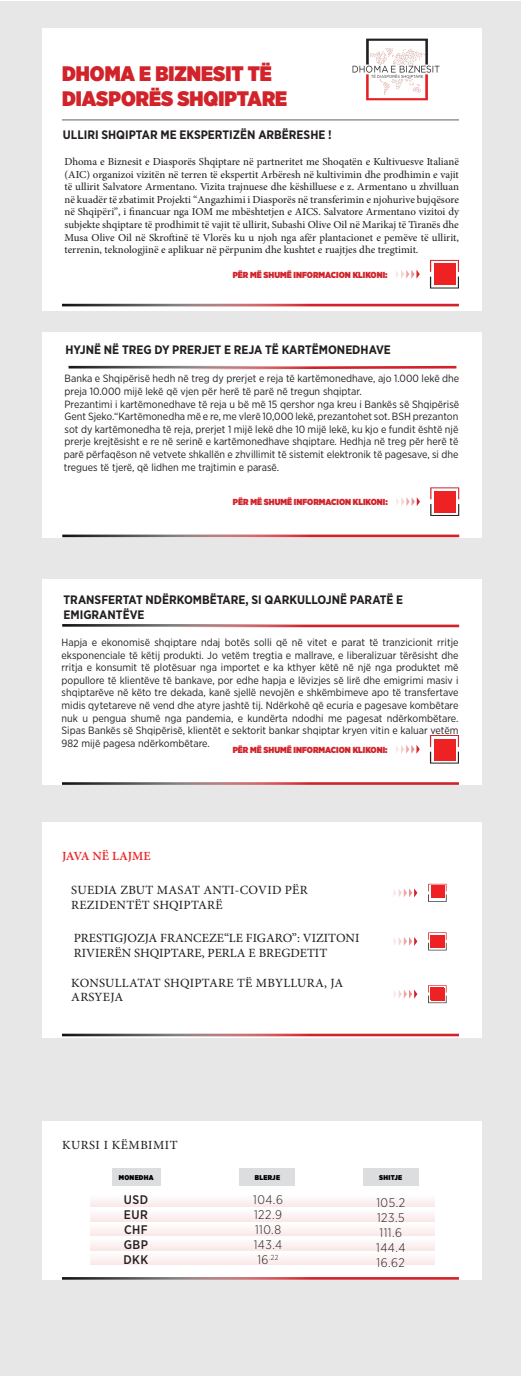
<style>
.page{position:relative;width:521px;height:1377px;background:#fff}
.page>*{position:absolute;margin:0;border:0;box-sizing:border-box;transform-origin:0 0}
.t1{font:900 21px/25.2px "Gotham Narrow";color:#d2232a}
.t2{font:300 12.51px "Gotham Narrow";letter-spacing:.04em;color:#231f20}
.t3{font:500 12.51px "Gotham Narrow";letter-spacing:.04em;color:#231f20}
.t4{font:12.34px/14.8px "Adobe Hebrew";letter-spacing:.02em;color:#231f20}
.t5{font:12.34px/14.8px "Adobe Hebrew";color:#231f20}
.t6{font:700 12.25px/14.7px "Gotham Narrow";color:#231f20}
.t7{font:12.25px "Adobe Hebrew";letter-spacing:.04em;color:#231f20}
.t8{font:700 12.25px "Adobe Hebrew";letter-spacing:-.01em;color:#ee2123}
.t9{font:10.5px/12.6px "Gotham Narrow";color:#231f20;text-align:justify}
.t10{font:10.5px/12.6px "Adobe Hebrew";color:#231f20;text-align:justify}
.t11{font:900 8.75px "Gotham Narrow";color:#d2232a}
.t12{font:300 7.26px "Gotham Narrow";color:#231f20}
.t13{font:900 7px "Gotham Narrow";letter-spacing:.04em;color:#000}
.s1{font-size:12.51px}
</style>
<div class="page">
<div style="left:0;top:1px;width:521px;height:1374px;background:#e7e7e7"></div>
<div style="left:42px;top:29px;width:439px;height:282px;background:#fff"></div>
<div style="left:42px;top:821px;width:439px;height:216px;background:#fff"></div>
<hr style="left:62px;top:119px;width:397px;height:1px;background:#626060">
<svg style="left:396px;top:270px;width:24px;height:9px"></svg>
<svg style="left:393px;top:888px;width:24px;height:9px"></svg>
<svg style="left:393px;top:937px;width:24px;height:9px"></svg>
<svg style="left:393px;top:989px;width:24px;height:9px"></svg>
<hr style="left:62px;top:304px;width:397px;height:2px;background:#000">
<hr style="left:80px;top:304px;width:379px;height:2px;background:#d2232a">
<hr style="left:62px;top:1033px;width:397px;height:3px;background:#000">
<hr style="left:80px;top:1033px;width:379px;height:3px;background:#d2232a">
<div style="left:42px;top:1120px;width:439px;height:159px;background:#fff"></div>
<hr style="left:62px;top:1277px;width:397px;height:2px;background:#000">
<hr style="left:80px;top:1277px;width:379px;height:2px;background:#d2232a">
<svg style="left:430px;top:260px;width:29px;height:28px"></svg>
<div style="left:42px;top:579px;width:439px;height:206px;background:#fff"></div>
<svg style="left:396px;top:745px;width:24px;height:9px"></svg>
<hr style="left:62px;top:782px;width:397px;height:3px;background:#000">
<hr style="left:80px;top:782px;width:379px;height:3px;background:#d2232a">
<svg style="left:430px;top:735px;width:29px;height:28px"></svg>
<svg style="left:428px;top:884px;width:18px;height:18px"></svg>
<svg style="left:428px;top:932px;width:18px;height:18px"></svg>
<svg style="left:428px;top:985px;width:18px;height:18px"></svg>
<div style="left:91px;top:1192px;width:344px;height:15px;background:#fdf6f6"></div>
<div style="left:91px;top:1207px;width:344px;height:14px;background:#fcf5f5"></div>
<div style="left:91px;top:1221px;width:344px;height:14px;background:#fdf6f6"></div>
<div style="left:91px;top:1235px;width:344px;height:15px;background:#fdf6f6"></div>
<div style="left:91px;top:1250px;width:344px;height:14px;background:#fdf6f6"></div>
<div style="left:112px;top:1168px;width:49px;height:17px;background:#dcdddf"></div>
<div style="left:240px;top:1168px;width:55px;height:17px;background:#dcdddf"></div>
<div style="left:363px;top:1168px;width:55px;height:17px;background:#dcdddf"></div>
<hr style="left:62px;top:624px;width:397px;height:2px;background:#000">
<hr style="left:80px;top:624px;width:379px;height:3px;background:#d2232a">
<div style="left:42px;top:332px;width:439px;height:205px;background:#fff"></div>
<svg style="left:396px;top:497px;width:24px;height:9px"></svg>
<hr style="left:62px;top:534px;width:397px;height:3px;background:#000">
<hr style="left:80px;top:534px;width:379px;height:3px;background:#d2232a">
<svg style="left:430px;top:487px;width:29px;height:29px"></svg>
<hr style="left:69px;top:366px;width:396px;height:2px;background:#000">
<svg style="left:74px;top:365px;width:383px;height:5px"></svg>
<img style="left:352px;top:38px;width:88px;height:63px">
<div style="left:430px;top:935px;width:14px;height:12px;background:#ee2123"></div>
<div style="left:431px;top:988px;width:13px;height:12px;background:#ee2123"></div>
<div style="left:434px;top:263px;width:22px;height:22px;background:#ee2123"></div>
<div style="left:434px;top:491px;width:22px;height:22px;background:#ee2123"></div>
<div style="left:434px;top:738px;width:22px;height:22px;background:#ee2123"></div>
<div style="left:431px;top:886px;width:13px;height:12px;background:#ee2123"></div>
<div style="left:430px;top:987px;width:14px;height:12px;background:#ee2123"></div>
<p class="t1" style="left:62px;top:61px;width:227px">DHOMA E BIZNESIT TË<br>DIASPORËS SHQIPTARE</p>
<p class="t6" style="left:63px;top:127px;width:270px">ULLIRI SHQIPTAR ME EKSPERTIZËN ARBËRESHE !</p>
<p class="t10" style="left:64px;top:155px;width:396px">Dhoma e Biznesit e Diasporës Shqiptare në partneritet me Shoqatën e Kultivuesve Italianë (AIC) organizoi vizitën në terren të ekspertit Arbëresh në kultivimin dhe prodhimin e vajit të ullirit Salvatore Armentano. Vizita trajnuese dhe këshilluese .ze Armentano u zhvilluan në kuadër të zbatimit Projekti “Angazhimi i Diasporës në transferimin e njohurive bujqësore në Shqipëri i,” financuar nga IOM me mbështetjen e AICS. Salvatore Armentano vizitoi dy subjekte shqiptare të prodhimit të vajit të ullirit, Subashi Olive Oil në Marikaj të Tiranës dhe Musa Olive Oil në Skroftinë të Vlorës ku u njoh nga afër plantacionet e pemëve të ullirit, terrenin, teknologjinë e aplikuar në përpunim dhe kushtet e ruajtjes dhe tregtimit.</p>
<p class="t11" style="left:233px;top:269px;width:156px">PËR MË SHUMË INFORMACION KLIKONI:</p>
<p class="t6" style="left:65px;top:342px;width:327px">HYJNË NË TREG DY PRERJET E REJA TË KARTËMONEDHAVE</p>
<p class="t9" style="left:65px;top:372px;width:396px">Banka e Shqipërisë hedh në treg dy prerjet e reja të kartëmonedhave, ajo 1.000 lekë dhe preja 10.000 mijë lekë që vjen për herë të parë në tregun shqiptar.</p>
<p class="t9" style="left:64px;top:397px;width:397px">Prezantimi i kartëmonedhave të reja u bë më 15 qershor nga kreu i Bankës së Shqipërisë Gent Sjeko “. Kartëmonedha më ree , me vlerë 10,000 lekë, prezantohet sot. BSH prezanton sot dy kartëmonedha të reja, prerjet 1 mijë lekë dhe 10 mijë lekë, ku kjo e fundit është një prerje krejtësisht ree në serinë e kartëmonedhave shqiptare. Hedhja në treg për herë të parë përfaqëson në vetvete shkallën e zhvillimit të sistemit elektronik të pagesave, si dhe tregues të tjerë, që lidhen me trajtimin e parasë.</p>
<p class="t11" style="left:233px;top:496px;width:156px">PËR MË SHUMË INFORMACION KLIKONI:</p>
<p class="t6" style="left:64px;top:592px;width:341px">TRANSFERTAT NDËRKOMBËTARE, SI QARKULLOJNË PARATË E<br>EMIGRANTËVE</p>
<p class="t9" style="left:62px;top:636px;width:398px">Hapja e ekonomisë shqiptare ndaj botës solli që në vitet e parat të tranzicionit rritje eksponenciale të këtij produkti. Jo vetëm tregtia e mallrave e, liberalizuar tërësisht dhe rritja e konsumit të plotësuar nga importet e ka kthyer këtë në një nga produktet më popullore të klientëve të bankave, por edhe hapja e lëvizjes së lirë dhe emigrimi masiv i shqiptarëve në këto tre dekada, kanë sjellë nevojën e shkëmbimeve apo të transfertave midis qytetareve në vend dhe atyre jashtë tij. Ndërkohë që ecuria e pagesave kombëtare nuk u pengua shumë nga pandemia e, kundërta ndodhi me pagesat ndërkombëtare.<br>Sipas Bankës së Shqipërisë, klientët e sektorit bankar shqiptar kryen vitin e kaluar vetëm 982 mijë pagesa ndërkombëtare.</p>
<p class="t11" style="left:233px;top:744px;width:156px">PËR MË SHUMË INFORMACION KLIKONI:</p>
<p class="t8" style="left:62px;top:848px;width:90px">JAVA NË LAJME</p>
<p class="t4" style="left:71px;top:882px;width:238px">SUEDIA ZBUT MASAT ANTI-COVID PËR<br>REZIDENTËT SHQIPTARË</p>
<p class="t5" style="left:74px;top:931px;width:287px">PRESTIGJOZJA FRANCEZE“LE FIGARO :” VIZITONI<br>RIVIERËN SHQIPTARE, PERLA E BREGDETIT</p>
<p class="t4" style="left:256px;top:975px;width:89px">MBYLLURA JA,</p>
<p class="t4" style="left:71px;top:975px;width:179px">KONSULLATAT SHQIPTARE TE<br>ARSYEJA</p>
<p class="t5" style="left:245px;top:975px;width:5px">̈</p>
<p class="t7" style="left:62px;top:1138px;width:117px">KURSI I KËMBIMIT</p>
<p class="t13" style="left:119px;top:1172px;width:36px">MONEDHA</p>
<p class="t3" style="left:124px;top:1191px;width:26px">USD</p>
<p class="t3" style="left:124px;top:1206px;width:26px">EUR</p>
<p class="t3" style="left:124px;top:1221px;width:25px">CHF</p>
<p class="t3" style="left:124px;top:1236px;width:26px">GBP</p>
<p class="t3" style="left:123px;top:1251px;width:26px">DKK</p>
<p class="t13" style="left:255px;top:1172px;width:27px">BLERJE</p>
<p class="t2" style="left:253px;top:1192px;width:31px">104.6</p>
<p class="t2" style="left:254px;top:1207px;width:29px">122.9</p>
<p class="t2" style="left:255px;top:1222px;width:28px">110.8</p>
<p class="t2" style="left:254px;top:1237px;width:30px">143.4</p>
<p class="t12" style="left:257px;top:1252px;width:23px"><span class="s1">16</span>.22</p>
<p class="t13" style="left:379px;top:1172px;width:24px">SHITJE</p>
<p class="t2" style="left:376px;top:1194px;width:30px">105.2</p>
<p class="t2" style="left:377px;top:1209px;width:29px">123.5</p>
<p class="t2" style="left:379px;top:1224px;width:24px">111.6</p>
<p class="t2" style="left:376px;top:1239px;width:31px">144.4</p>
<p class="t2" style="left:377px;top:1254px;width:30px">16.62</p>
</div>
